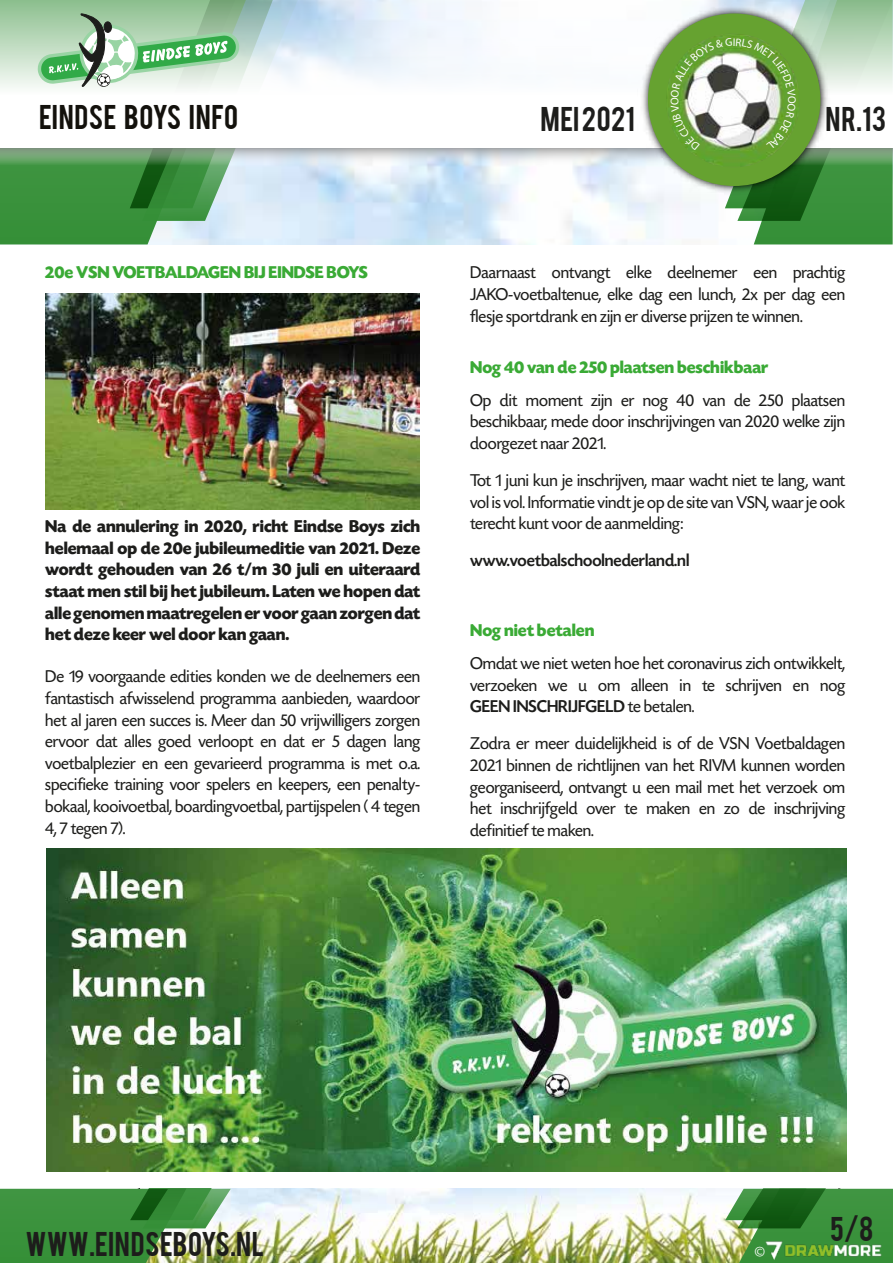
<style>
.page{position:relative;width:893px;height:1263px;background:#fff}
.page>*{position:absolute;margin:0;border:0;box-sizing:border-box;transform-origin:0 0}
.t1{font:27px "Bebas";letter-spacing:.015em;color:#1d1d1b}
.t2{font:27px "Bebas";letter-spacing:.02em;color:#13110c}
.t3{font:18px/21.6px "Today SHOP";color:#1d1d1b;text-align:justify}
.t4{font:700 18px/21.6px "Today SHOP";color:#1d1d1b;text-align:justify}
.t5{font:700 18px "Today SHOP";color:#3aaa35}
.t6{font:500 18px "Today SHOP";color:#1d1d1b}
.t7{font:15.9px "Myriad Pro";color:#fff}
.s1{font-weight:500}
</style>
<div class="page">
<img style="left:273px;top:1189px;width:452px;height:74px">
<svg style="left:725px;top:1189px;width:168px;height:74px;background:#468e42"></svg>
<svg style="left:0;top:1189px;width:273px;height:74px;background:#69a764"></svg>
<svg style="left:0;top:168px;width:246px;height:76px;background:#66aa6f"></svg>
<svg style="left:0;top:148px;width:637px;height:20px"></svg>
<svg style="left:0;top:0;width:671px;height:93px"></svg>
<img style="left:637px;top:3px;width:34px;height:194px">
<div style="left:648px;top:14px;width:172px;height:172px;background:#66a230;border-radius:50%"></div>
<svg style="left:38px;top:0;width:260px;height:221px"></svg>
<img style="left:762px;top:1237px;width:123px;height:26px">
<img style="left:46px;top:294px;width:374px;height:215px">
<img style="left:47px;top:849px;width:799px;height:322px">
<svg style="left:671px;top:0;width:222px;height:244px"></svg>
<h1 class="t2" style="left:39px;top:97px;width:201px">EINDSE BOYS INFO</h1>
<h1 class="t1" style="left:540px;top:99px;width:96px">MEI 2021</h1>
<h1 class="t1" style="left:826px;top:99px;width:62px">NR.13</h1>
<p class="t5" style="left:45px;top:263px;width:324px">20e VSN VOETBALDAGEN BIJ EINDSE BOYS</p>
<p class="t4" style="left:45px;top:516px;width:377px">Na de annulering in 2020, richt Eindse Boys zich helemaal op de 20e jubileumeditie van 2021. Deze wordt gehouden van 26 t/m 30 juli en uiteraard staat men stil bij het jubileum. Laten we hopen dat alle genomen maatregelen er voor gaan zorgen dat het deze keer wel door kan gaan.</p>
<p class="t3" style="left:45px;top:666px;width:377px">De 19 voorgaande edities konden we de deelnemers een fantastisch afwisselend programma aanbieden, waardoor het al jaren een succes is. Meer dan 50 vrijwilligers zorgen ervoor dat alles goed verloopt en dat er 5 dagen lang voetbalplezier en een gevarieerd programma is met o.a. specifieke training voor spelers en keepers, een penalty&shy;bokaal, kooivoetbal, boardingvoetbal, partijspelen ( 4 tegen 4, 7 tegen 7).</p>
<p class="t3" style="left:470px;top:262px;width:377px">Daarnaast ontvangt elke deelnemer een prachtig JAKO-voetbaltenue, elke dag een lunch, 2x per dag een flesje sportdrank en zijn er diverse prijzen te winnen.</p>
<p class="t5" style="left:470px;top:358px;width:300px">Nog 40 van de 250 plaatsen beschikbaar</p>
<p class="t3" style="left:470px;top:390px;width:377px">Op dit moment zijn er nog 40 van de 250 plaatsen beschikbaar, mede door inschrijvingen van 2020 welke zijn doorgezet naar 2021.</p>
<p class="t3" style="left:470px;top:470px;width:377px">Tot 1 juni kun je inschrijven, maar wacht niet te lang, want vol is vol. Informatie vindt je op de site van VSN, waar je ook terecht kunt voor de aanmelding:</p>
<p class="t6" style="left:470px;top:551px;width:221px">www.voetbalschoolnederland.nl</p>
<p class="t5" style="left:470px;top:621px;width:126px">Nog niet betalen</p>
<p class="t3" style="left:470px;top:653px;width:377px">Omdat we niet weten hoe het coronavirus zich ontwikkelt, verzoeken we u om alleen in te schrijven en nog <span class="s1">GEEN INSCHRIJFGELD</span> te betalen.</p>
<p class="t3" style="left:470px;top:733px;width:377px">Zodra er meer duidelijkheid is of de VSN Voetbaldagen 2021 binnen de richtlijnen van het RIVM kunnen worden georganiseerd, ontvangt u een mail met het verzoek om het inschrijfgeld over te maken en zo de inschrijving definitief te maken.</p>
<h1 class="t1" style="left:26px;top:1224px;width:240px">WWW.EINDSEBOYS.NL</h1>
<p class="t7" style="left:754px;top:1242px;width:12px">©</p>
<h1 class="t1" style="left:830px;top:1209px;width:45px">5/8</h1>
</div>
